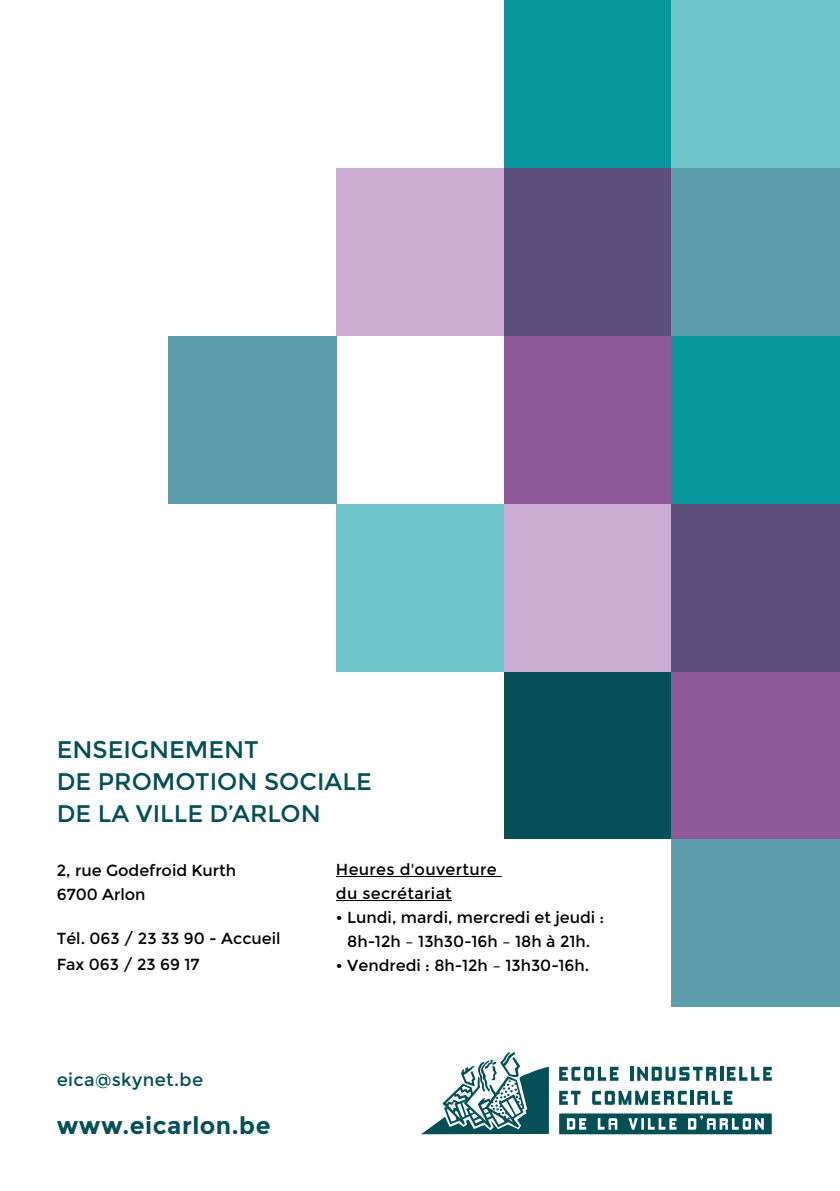
<style>
.page{position:relative;width:840px;height:1191px;background:#fff}
.page>*{position:absolute;margin:0;border:0;box-sizing:border-box;transform-origin:0 0}
.t1{font:24px/32px "Montserrat";color:#054f57}
.t2{font:700 24px "Montserrat";letter-spacing:.02em;color:#054f57}
.t3{font:18px "Montserrat";letter-spacing:.02em;color:#054f57}
.t4{font:16px/24px "Montserrat";color:#000}
.t5{font:16px/24px "Montserrat";letter-spacing:.02em;color:#000}
</style>
<div class="page">
<div style="left:336px;top:503px;width:167px;height:168px;background:#6fc5c9"></div>
<div style="left:336px;top:168px;width:167px;height:168px;background:#cbabd1"></div>
<div style="left:503px;top:168px;width:168px;height:168px;background:#5d4f7c"></div>
<div style="left:503px;top:671px;width:168px;height:168px;background:#054f57"></div>
<div style="left:503px;top:0;width:168px;height:168px;background:#07979d"></div>
<div style="left:503px;top:503px;width:168px;height:168px;background:#cbabd1"></div>
<div style="left:503px;top:336px;width:168px;height:167px;background:#8e5a97"></div>
<div style="left:671px;top:168px;width:168px;height:168px;background:#5c9eac"></div>
<div style="left:671px;top:839px;width:168px;height:168px;background:#5c9eac"></div>
<div style="left:168px;top:336px;width:168px;height:167px;background:#5c9eac"></div>
<div style="left:671px;top:671px;width:168px;height:168px;background:#8e5a97"></div>
<div style="left:671px;top:0;width:168px;height:168px;background:#6fc5c9"></div>
<div style="left:671px;top:503px;width:168px;height:168px;background:#5d4f7c"></div>
<div style="left:671px;top:336px;width:168px;height:167px;background:#07979d"></div>
<svg style="left:421px;top:1052px;width:127px;height:82px"></svg>
<svg style="left:559px;top:1113px;width:212px;height:21px;background:#3d777d"></svg>
<svg style="left:559px;top:1066px;width:59px;height:14px"></svg>
<hr style="left:630px;top:1066px;width:3px;height:14px;background:#054f57">
<svg style="left:637px;top:1066px;width:78px;height:14px"></svg>
<hr style="left:719px;top:1066px;width:3px;height:14px;background:#054f57">
<svg style="left:726px;top:1066px;width:45px;height:14px"></svg>
<svg style="left:559px;top:1090px;width:21px;height:14px"></svg>
<svg style="left:592px;top:1090px;width:94px;height:14px"></svg>
<hr style="left:690px;top:1090px;width:3px;height:14px;background:#054f57">
<svg style="left:697px;top:1090px;width:35px;height:14px"></svg>
<hr style="left:336px;top:876px;width:165px;height:1px;background:#000">
<hr style="left:336px;top:900px;width:115px;height:1px;background:#000">
<h1 class="t1" style="left:57px;top:733px;width:316px">ENSEIGNEMENT<br>DE PROMOTION SOCIALE<br>DE LA VILLE D’ARLON</h1>
<p class="t4" style="left:57px;top:858px;width:181px">2, rue Godefroid Kurth<br>6700 Arlon</p>
<p class="t4" style="left:57px;top:925px;width:225px;line-height:26px">Tél. 063 / 23 33 90 - Accueil<br>Fax 063 / 23 69 17</p>
<p class="t3" style="left:57px;top:1069px;width:148px">eica@skynet.be</p>
<h1 class="t2" style="left:57px;top:1111px;width:215px">www.eicarlon.be</h1>
<p class="t5" style="left:336px;top:857px;width:162px">Heures d'ouverture du secrétariat</p>
<p class="t4" style="left:336px;top:905px;width:269px;text-align:center">• Lundi, mardi, mercredi et jeudi :<br>8h-12h – 13h30-16h – 18h à 21h.</p>
<p class="t4" style="left:336px;top:953px;width:255px">• Vendredi : 8h-12h – 13h30-16h.</p>
</div>
